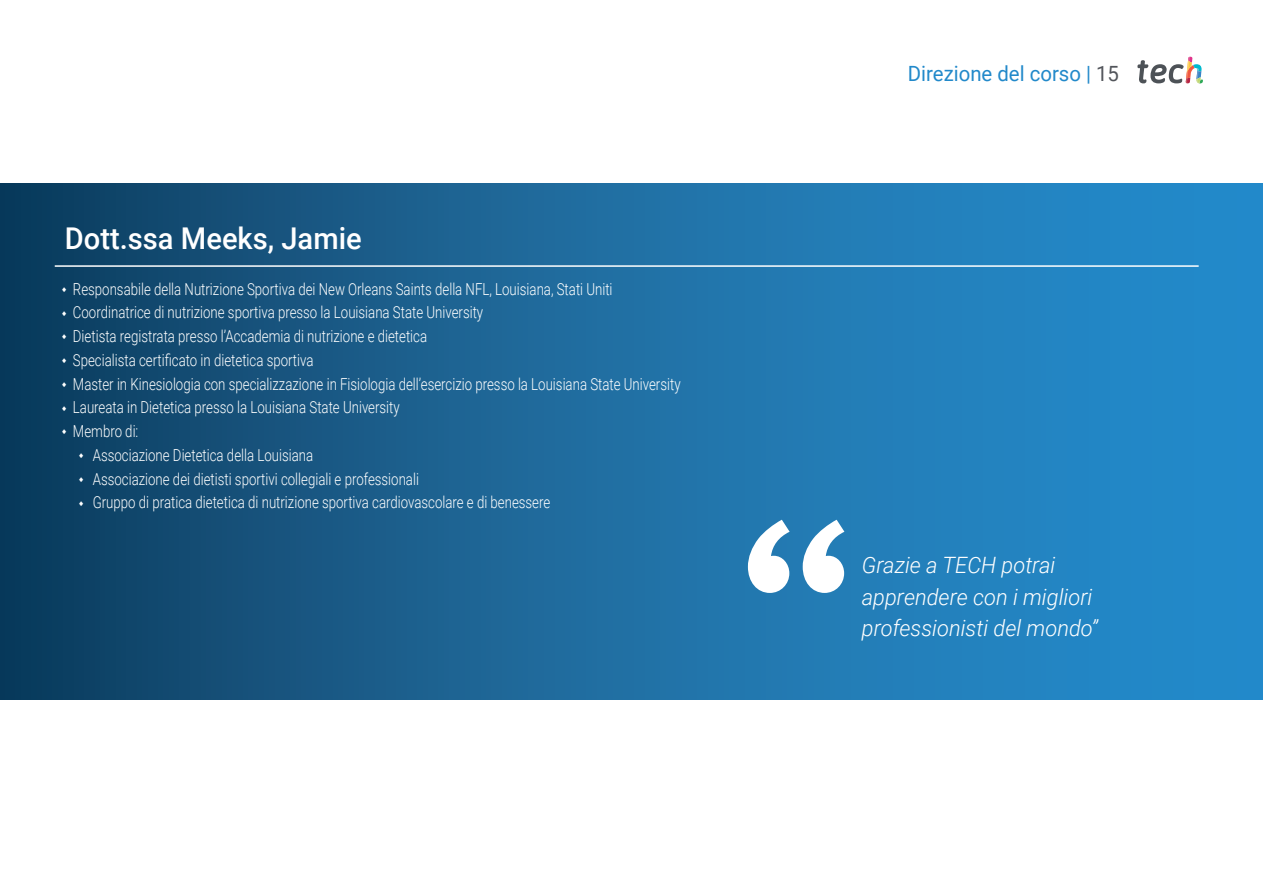
<style>
.page{position:relative;width:1263px;height:893px;background:#fff}
.page>*{position:absolute;margin:0;border:0;box-sizing:border-box;transform-origin:0 0}
.t1{font:500 30px "Roboto";color:#fff}
.t2{font:italic 300 22.5px/31.5px "Roboto";color:#fff}
.t3{font:21px "Roboto";color:#2289ca}
.t4{font:300 16.5px "Roboto";color:#fff;scale:.8 1}
.s1{color:#52555b}
</style>
<div class="page">
<div style="left:0;top:183px;width:1263px;height:516px;background:linear-gradient(to right,#114265,#2994d8)"></div>
<hr style="left:55px;top:265px;width:1144px;height:2px;background:#fff">
<svg style="left:1137px;top:57px;width:66px;height:27px"></svg>
<svg style="left:748px;top:520px;width:96px;height:73px"></svg>
<svg style="left:62px;top:287px;width:4px;height:5px"></svg>
<svg style="left:62px;top:311px;width:4px;height:5px"></svg>
<svg style="left:62px;top:334px;width:4px;height:5px"></svg>
<svg style="left:62px;top:358px;width:4px;height:5px"></svg>
<svg style="left:62px;top:382px;width:4px;height:5px"></svg>
<svg style="left:62px;top:406px;width:4px;height:5px"></svg>
<svg style="left:62px;top:429px;width:4px;height:5px"></svg>
<svg style="left:79px;top:453px;width:4px;height:5px"></svg>
<svg style="left:79px;top:477px;width:4px;height:5px"></svg>
<svg style="left:79px;top:501px;width:4px;height:5px"></svg>
<h1 class="t1" style="left:65px;top:217px;width:298px">Dott.ssa Meeks, Jamie</h1>
<p class="t4" style="left:73px;top:277px;width:676px">Responsabile della Nutrizione Sportiva dei New Orleans Saints della NFL, Louisiana, Stati Uniti</p>
<p class="t4" style="left:73px;top:301px;width:514px">Coordinatrice di nutrizione sportiva presso la Louisiana State University</p>
<p class="t4" style="left:73px;top:325px;width:444px">Dietista registrata presso l’Accademia di nutrizione e dietetica</p>
<p class="t4" style="left:73px;top:348px;width:302px">Specialista certificato in dietetica sportiva</p>
<p class="t4" style="left:73px;top:372px;width:761px">Master in Kinesiologia con specializzazione in Fisiologia dell’esercizio presso la Louisiana State University</p>
<p class="t4" style="left:73px;top:396px;width:410px">Laureata in Dietetica presso la Louisiana State University</p>
<p class="t4" style="left:73px;top:420px;width:83px">Membro di:</p>
<p class="t4" style="left:93px;top:443px;width:277px">Associazione Dietetica della Louisiana</p>
<p class="t4" style="left:93px;top:467px;width:409px">Associazione dei dietisti sportivi collegiali e professionali</p>
<p class="t4" style="left:93px;top:491px;width:573px">Gruppo di pratica dietetica di nutrizione sportiva cardiovascolare e di benessere</p>
<p class="t3" style="left:908px;top:58px;width:213px">Direzione del corso | <span class="s1">15</span></p>
<h2 class="t2" style="left:862px;top:549px;width:238px">Grazie a TECH potrai apprendere con i migliori professionisti del mondo”</h2>
</div>
